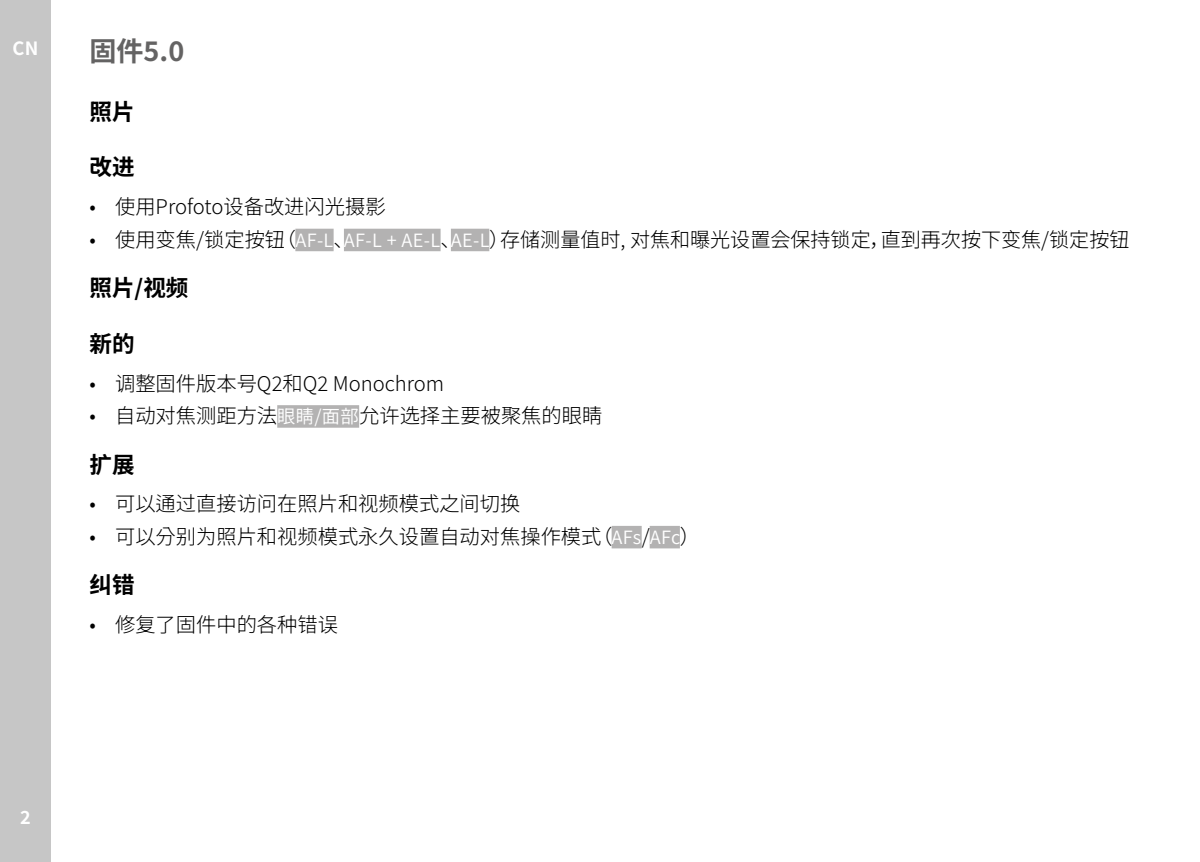
<style>
.page{position:relative;width:1200px;height:862px;background:#fff}
.page>*{position:absolute;margin:0;border:0;box-sizing:border-box;transform-origin:0 0}
.t1{font:200 27px "Source Han Sans KVF";color:#646363}
.t2{font:200 22.5px "Source Han Sans KVF";color:#000}
.t3{font:200 20.25px "Source Han Sans KVF";color:#000}
.t4{font:200 18.22px "Source Han Sans KVF";color:#fff}
.t5{font:200 18px "Source Han Sans KVF";color:#fff}
.s1{font-size:18.22px;color:#fff}
</style>
<div class="page">
<div style="left:0;top:0;width:51px;height:861px;background:#c6c6c6"></div>
<div style="left:295px;top:228px;width:38px;height:23px;background:#b3b2b2"></div>
<div style="left:344px;top:228px;width:96px;height:23px;background:#b3b2b2"></div>
<div style="left:451px;top:228px;width:38px;height:23px;background:#b3b2b2"></div>
<div style="left:277px;top:405px;width:82px;height:22px;background:#b3b2b2"></div>
<div style="left:611px;top:525px;width:30px;height:23px;background:#b3b2b2"></div>
<div style="left:649px;top:525px;width:30px;height:23px;background:#b3b2b2"></div>
<p class="t4" style="left:13px;top:38px;width:27px">CN</p>
<h1 class="t1" style="left:90px;top:35px;width:96px">固件5.0</h1>
<p class="t2" style="left:90px;top:99px;width:46px">照片</p>
<p class="t2" style="left:90px;top:154px;width:46px">改进</p>
<p class="t3" style="left:90px;top:195px;width:297px">• 使用Profoto设备改进闪光摄影</p>
<p class="t3" style="left:90px;top:228px;width:1041px">• 使用变焦/锁定按钮（<span class="s1">AF-L</span>、<span class="s1">AF-L + AE-L</span>、<span class="s1">AE-L</span>）存储测量值时, 对焦和曝光设置会保持锁定，直到再次按下变焦/锁定按钮</p>
<p class="t2" style="left:90px;top:275px;width:100px">照片/视频</p>
<p class="t2" style="left:90px;top:331px;width:46px">新的</p>
<p class="t3" style="left:90px;top:371px;width:356px">• 调整固件版本号Q2和Q2 Monochrom</p>
<p class="t3" style="left:90px;top:404px;width:514px">• 自动对焦测距方法<span class="s1">眼睛/面部</span>允许选择主要被聚焦的眼睛</p>
<p class="t2" style="left:90px;top:451px;width:46px">扩展</p>
<p class="t3" style="left:90px;top:492px;width:432px">• 可以通过直接访问在照片和视频模式之间切换</p>
<p class="t3" style="left:90px;top:524px;width:612px">• 可以分别为照片和视频模式永久设置自动对焦操作模式（<span class="s1">AFs</span>/<span class="s1">AFc</span>）</p>
<p class="t2" style="left:90px;top:572px;width:46px">纠错</p>
<p class="t3" style="left:90px;top:613px;width:250px">• 修复了固件中的各种错误</p>
<p class="t5" style="left:20px;top:807px;width:12px">2</p>
</div>
